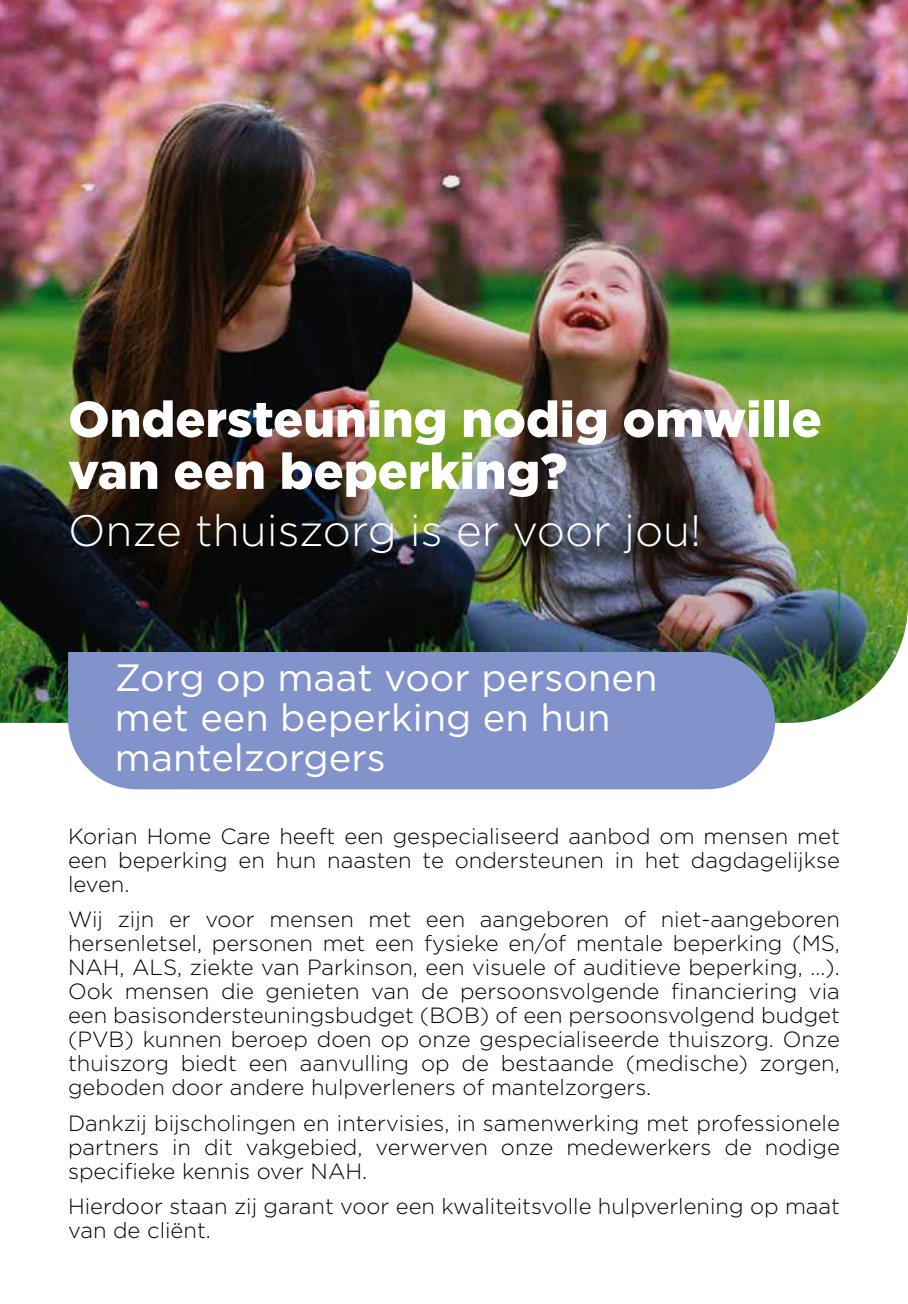
<style>
.page{position:relative;width:908px;height:1304px;background:#fff}
.page>*{position:absolute;margin:0;border:0;box-sizing:border-box;transform-origin:0 0}
.t1{font:900 50px/52px "Gotham";color:#fff}
.t2{font:300 44px "Gotham";color:#fff}
.t3{font:38px/40px "Gotham";color:#fff}
.t4{font:300 22px/24px "Gotham";color:#000;text-align:justify}
</style>
<div class="page">
<img style="left:0;top:0;width:907px;height:723px">
<div style="left:68px;top:652px;width:706px;height:137px;background:#8292ca"></div>
<h1 class="t1" style="left:68px;top:393px;width:754px">Ondersteuning nodig omwille van een beperking?</h1>
<h2 class="t2" style="left:68px;top:502px;width:634px">Onze thuiszorg is er voor jou!</h2>
<h3 class="t3" style="left:115px;top:657px;width:543px">Zorg op maat voor personen met een beperking en hun mantelzorgers</h3>
<p class="t4" style="left:68px;top:823px;width:773px">Korian Home Care heeft een gespecialiseerd aanbod om mensen met een beperking en hun naasten te ondersteunen in het dagdagelijkse leven.</p>
<p class="t4" style="left:68px;top:907px;width:773px">Wij zijn er voor mensen met een aangeboren of niet-aangeboren hersenletsel, personen met een fysieke en/of mentale beperking (MS, NAH, ALS, ziekte van Parkinson, een visuele of auditieve beperking, …).<br>Ook mensen die genieten van de persoonsvolgende financiering via een basisondersteuningsbudget (BOB) of een persoonsvolgend budget (PVB) kunnen beroep doen op onze gespecialiseerde thuiszorg. Onze thuiszorg biedt een aanvulling op de bestaande (medische) zorgen, geboden door andere hulpverleners of mantelzorgers.</p>
<p class="t4" style="left:68px;top:1110px;width:773px">Dankzij bijscholingen en intervisies, in samenwerking met professionele partners in dit vakgebied, verwerven onze medewerkers de nodige specifieke kennis over NAH.</p>
<p class="t4" style="left:68px;top:1193px;width:773px">Hierdoor staan zij garant voor een kwaliteitsvolle hulpverlening op maat van de cliënt.</p>
</div>
